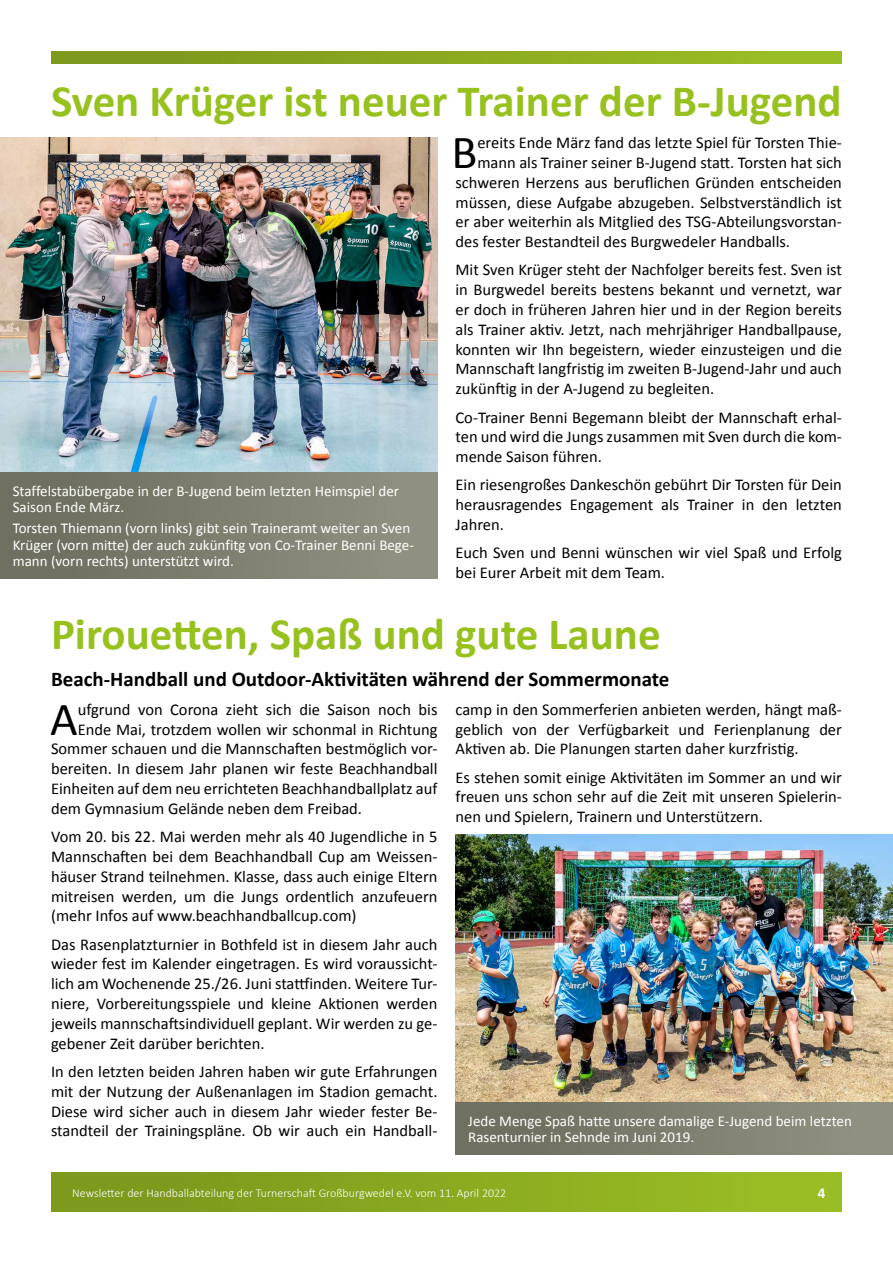
<style>
.page{position:relative;width:893px;height:1263px;background:#fff}
.page>*{position:absolute;margin:0;border:0;box-sizing:border-box;transform-origin:0 0}
.t1{font:47.7px "Calibri";color:#000}
.t2{font:700 45px "Calibri";color:#96c11e}
.t3{font:700 21px "Calibri";color:#000}
.t4{font:16.5px/19.8px "Calibri";color:#000;text-align:justify}
.t5{font:15px/16.5px "Calibri";color:#fff}
.t6{font:700 15px "Calibri";color:#fff}
.t7{font:300 12px "Calibri";color:#fff}
</style>
<div class="page">
<svg style="left:51px;top:51px;width:791px;height:13px;background:#8aa920"></svg>
<div style="left:51px;top:1172px;width:791px;height:40px;background:linear-gradient(to right,#7a951c,#9cbe24)"></div>
<img style="left:0;top:137px;width:437px;height:335px">
<div style="left:0;top:472px;width:437px;height:107px;background:linear-gradient(to right,#6c6c5c,#929282)"></div>
<img style="left:455px;top:834px;width:438px;height:268px">
<div style="left:455px;top:1102px;width:438px;height:52px;background:linear-gradient(to right,#6c6c5c,#929282)"></div>
<h2 class="t2" style="left:51px;top:69px;width:792px">Sven Krüger ist neuer Trainer der B-Jugend</h2>
<h1 class="t1" style="left:451px;top:119px;width:27px">B</h1>
<p class="t4" style="left:477px;top:132px;width:366px">ereits Ende März fand das letzte Spiel für Torsten Thie-</p>
<p class="t4" style="left:477px;top:152px;width:366px">mann als Trainer seiner B-Jugend statt. Torsten hat sich</p>
<p class="t4" style="left:455px;top:172px;width:388px">schweren Herzens aus beruflichen Gründen entscheiden</p>
<p class="t4" style="left:455px;top:192px;width:388px">müssen, diese Aufgabe abzugeben. Selbstverständlich ist</p>
<p class="t4" style="left:455px;top:211px;width:388px">er aber weiterhin als Mitglied des TSG-Abteilungsvorstan-</p>
<p class="t4" style="left:455px;top:231px;width:336px">des fester Bestandteil des Burgwedeler Handballs.</p>
<p class="t4" style="left:455px;top:260px;width:388px">Mit Sven Krüger steht der Nachfolger bereits fest. Sven ist in Burgwedel bereits bestens bekannt und vernetzt, war er doch in früheren Jahren hier und in der Region bereits als Trainer aktiv. Jetzt, nach mehrjähriger Handballpause, konnten wir Ihn begeistern, wieder einzusteigen und die Mannschaft langfristig im zweiten B-Jugend-Jahr und auch zukünftig in der A-Jugend zu begleiten.</p>
<p class="t4" style="left:455px;top:407px;width:388px">Co-Trainer Benni Begemann bleibt der Mannschaft erhal&shy;ten und wird die Jungs zusammen mit Sven durch die kom&shy;mende Saison führen.</p>
<p class="t4" style="left:455px;top:475px;width:388px">Ein riesengroßes Dankeschön gebührt Dir Torsten für Dein herausragendes Engagement als Trainer in den letzten Jahren.</p>
<p class="t4" style="left:455px;top:542px;width:388px">Euch Sven und Benni wünschen wir viel Spaß und Erfolg bei Eurer Arbeit mit dem Team.</p>
<h2 class="t2" style="left:51px;top:602px;width:611px">Pirouetten, Spaß und gute Laune</h2>
<p class="t3" style="left:51px;top:665px;width:620px">Beach-Handball und Outdoor-Aktivitäten während der Sommermonate</p>
<h1 class="t1" style="left:50px;top:686px;width:29px">A</h1>
<p class="t4" style="left:78px;top:699px;width:361px">ufgrund von Corona zieht sich die Saison noch bis</p>
<p class="t5" style="left:13px;top:482px;width:388px">Staffelstabübergabe in der B-Jugend beim letzten Heimspiel der<br>Saison Ende März.</p>
<p class="t5" style="left:13px;top:519px;width:403px">Torsten Thiemann (vorn links) gibt sein Traineramt weiter an Sven<br>Krüger (vorn mitte) der auch zukünfitg von Co-Trainer Benni Bege&shy;mann (vorn rechts) unterstützt wird.</p>
<p class="t4" style="left:455px;top:699px;width:388px">camp in den Sommerferien anbieten werden, hängt maß&shy;geblich von der Verfügbarkeit und Ferienplanung der Aktiven ab. Die Planungen starten daher kurzfristig.</p>
<p class="t4" style="left:455px;top:767px;width:388px">Es stehen somit einige Aktivitäten im Sommer an und wir freuen uns schon sehr auf die Zeit mit unseren Spielerin&shy;nen und Spielern, Trainern und Unterstützern.</p>
<p class="t4" style="left:78px;top:719px;width:361px">Ende Mai, trotzdem wollen wir schonmal in Richtung</p>
<p class="t4" style="left:51px;top:738px;width:388px">Sommer schauen und die Mannschaften bestmöglich vor-</p>
<p class="t4" style="left:51px;top:758px;width:388px">bereiten. In diesem Jahr planen wir feste Beachhandball</p>
<p class="t4" style="left:51px;top:778px;width:388px">Einheiten auf dem neu errichteten Beachhandballplatz auf</p>
<p class="t4" style="left:51px;top:798px;width:313px">dem Gymnasium Gelände neben dem Freibad.</p>
<p class="t4" style="left:51px;top:826px;width:388px">Vom 20. bis 22. Mai werden mehr als 40 Jugendliche in 5<br>Mannschaften bei dem Beachhandball Cup am Weissen&shy;häuser Strand teilnehmen. Klasse, dass auch einige Eltern mitreisen werden, um die Jungs ordentlich anzufeuern (mehr Infos auf www.beachhandballcup.com)</p>
<p class="t4" style="left:51px;top:934px;width:388px">Das Rasenplatzturnier in Bothfeld ist in diesem Jahr auch wieder fest im Kalender eingetragen. Es wird voraussicht&shy;lich am Wochenende 25./26. Juni stattfinden. Weitere Tur&shy;niere, Vorbereitungsspiele und kleine Aktionen werden jeweils mannschaftsindividuell geplant. Wir werden zu ge&shy;gebener Zeit darüber berichten.</p>
<p class="t4" style="left:51px;top:1061px;width:388px">In den letzten beiden Jahren haben wir gute Erfahrungen mit der Nutzung der Außenanlagen im Stadion gemacht.<br>Diese wird sicher auch in diesem Jahr wieder fester Be&shy;standteil der Trainingspläne. Ob wir auch ein Handball-</p>
<p class="t5" style="left:468px;top:1112px;width:385px">Jede Menge Spaß hatte unsere damalige E-Jugend beim letzten<br>Rasenturnier in Sehnde im Juni 2019.</p>
<p class="t7" style="left:72px;top:1185px;width:436px">Newsletter der Handballabteilung der Turnerschaft Großburgwedel e.V. vom 11. April 2022</p>
<p class="t6" style="left:818px;top:1182px;width:9px">4</p>
</div>
